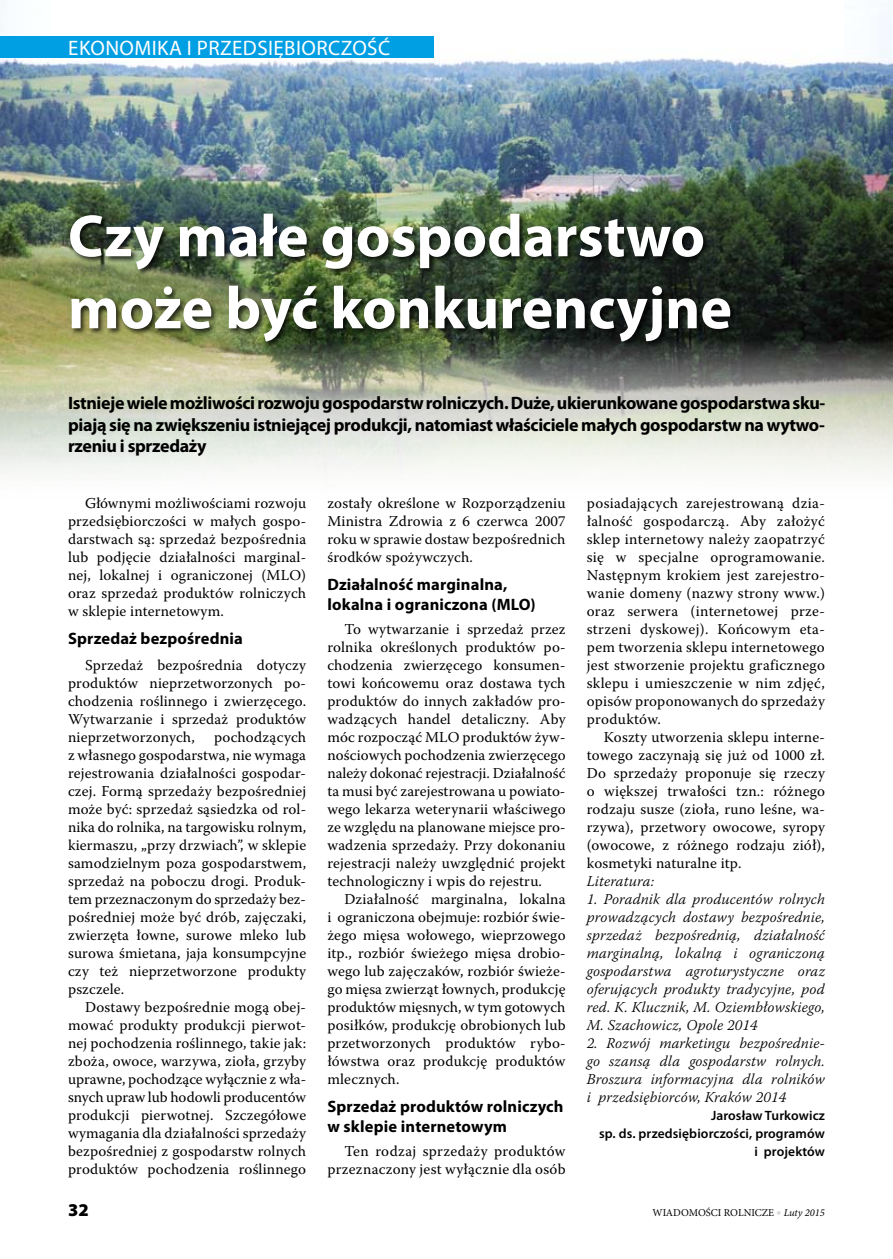
<style>
.page{position:relative;width:893px;height:1259px;background:#fff}
.page>*{position:absolute;margin:0;border:0;box-sizing:border-box;transform-origin:0 0}
.t1{font:700 60px/72px "Myriad Pro";color:#fff}
.t2{font:21px "Myriad Pro";letter-spacing:.02em;color:#fff}
.t3{font:700 18px/21.6px "Myriad Pro";letter-spacing:-.02em;color:#000;text-align:justify}
.t4{font:900 18px "Myriad Pro";color:#000}
.t5{font:700 16.5px/19.8px "Myriad Pro";letter-spacing:.01em;color:#000}
.t6{font:15px/18px "Warnock Pro";letter-spacing:.01em;color:#000;text-align:justify}
.t7{font:italic 300 15px/18px "Warnock Pro";letter-spacing:.01em;color:#000;text-align:justify}
.t8{font:600 13.5px/18px "Myriad Pro";letter-spacing:.01em;color:#000;text-align:right}
.t9{font:10.5px "Minion Pro";color:#000}
.s1{color:#d9dada}
.s2{font-style:italic}
</style>
<div class="page">
<img style="left:0;top:23px;width:893px;height:450px">
<div style="left:0;top:36px;width:434px;height:21px;background:#009ee3"></div>
<div style="left:69px;top:212px;width:782px;height:160px;background:#000;opacity:.75"></div>
<h2 class="t2" style="left:68px;top:35px;width:323px">EKONOMIKA I PRZEDSIĘBIORCZOŚĆ</h2>
<h1 class="t1" style="left:68px;top:198px;width:665px">Czy małe gospodarstwo może być konkurencyjne</h1>
<p class="t3" style="left:68px;top:391px;width:759px">Istnieje wiele możliwości rozwoju gospodarstw rolniczych. Duże, ukierunkowane gospodarstwa sku&shy;piają się na zwiększeniu istniejącej produkcji, natomiast właściciele małych gospodarstw na wytwo&shy;rzeniu i sprzedaży</p>
<p class="t6" style="left:68px;top:493px;width:240px;text-indent:17px">Głównymi możliwościami rozwoju przedsiębiorczości w małych gospo&shy;darstwach są: sprzedaż bezpośrednia lub podjęcie działalności marginal&shy;nej, lokalnej i ograniczonej (MLO) oraz sprzedaż produktów rolniczych w sklepie internetowym.</p>
<p class="t5" style="left:68px;top:628px;width:176px">Sprzedaż bezpośrednia</p>
<p class="t6" style="left:68px;top:655px;width:240px;text-indent:17px">Sprzedaż bezpośrednia dotyczy produktów nieprzetworzonych po&shy;chodzenia roślinnego i zwierzęcego.<br>Wytwarzanie i sprzedaż produktów nieprzetworzonych,</p>
<p class="t6" style="left:68px;top:727px;width:240px;text-indent:146px">pochodzących z własnego gospodarstwa, nie wymaga rejestrowania działalności gospodar&shy;czej. Formą sprzedaży bezpośredniej może być: sprzedaż sąsiedzka od rol&shy;nika do rolnika, na targowisku rolnym, kiermaszu, „przy drzwiach”, w sklepie samodzielnym poza gospodarstwem, sprzedaż na poboczu drogi. Produk&shy;tem przeznaczonym do sprzedaży bez&shy;pośredniej może być drób, zajęczaki, zwierzęta łowne, surowe mleko lub surowa śmietana, jaja konsumpcyjne czy też nieprzetworzone produkty pszczele.</p>
<p class="t6" style="left:68px;top:997px;width:240px;text-indent:17px">Dostawy bezpośrednie mogą obej&shy;mować produkty produkcji pierwot&shy;nej pochodzenia roślinnego, takie jak: zboża, owoce, warzywa, zioła, grzyby uprawne, pochodzące wyłącznie z wła&shy;snych upraw lub hodowli producentów produkcji pierwotnej. Szczegółowe wymagania dla działalności sprzedaży bezpośredniej z gospodarstw rolnych produktów pochodzenia roślinnego</p>
<p class="t6" style="left:327px;top:493px;width:240px">zostały określone w Rozporządzeniu Ministra Zdrowia z 6 czerwca 2007 roku w sprawie dostaw bezpośrednich środków spożywczych.</p>
<p class="t5" style="left:327px;top:574px;width:210px">Działalność marginalna, lokalna i ograniczona (MLO)</p>
<p class="t6" style="left:327px;top:619px;width:240px;text-indent:17px">To wytwarzanie i sprzedaż przez rolnika określonych produktów po&shy;chodzenia zwierzęcego konsumen&shy;towi końcowemu oraz dostawa tych produktów do innych zakładów pro&shy;wadzących handel detaliczny. Aby móc rozpocząć MLO produktów żyw&shy;nościowych pochodzenia zwierzęcego należy dokonać rejestracji. Działalność ta musi być zarejestrowana u powiato&shy;wego lekarza weterynarii właściwego ze względu na planowane miejsce pro&shy;wadzenia sprzedaży. Przy dokonaniu rejestracji należy uwzględnić projekt technologiczny i wpis do rejestru.</p>
<p class="t6" style="left:327px;top:889px;width:240px;text-indent:17px">Działalność marginalna, lokalna i ograniczona obejmuje: rozbiór świe&shy;żego mięsa wołowego, wieprzowego itp., rozbiór świeżego mięsa drobio&shy;wego lub zajęczaków, rozbiór świeże&shy;go mięsa zwierząt łownych, produkcję produktów mięsnych, w tym gotowych posiłków, produkcję obrobionych lub przetworzonych produktów rybo&shy;łówstwa oraz produkcję produktów mlecznych.</p>
<p class="t5" style="left:327px;top:1096px;width:238px">Sprzedaż produktów rolniczych w sklepie internetowym</p>
<p class="t6" style="left:327px;top:1141px;width:240px;text-align:right">Ten rodzaj sprzedaży produktów przeznaczony jest wyłącznie dla osób</p>
<p class="t6" style="left:587px;top:493px;width:240px">posiadających zarejestrowaną dzia&shy;łalność gospodarczą. Aby założyć sklep internetowy należy zaopatrzyć się w specjalne oprogramowanie.<br>Następnym krokiem jest zarejestro&shy;wanie domeny (nazwy strony www.) oraz serwera (internetowej prze&shy;strzeni dyskowej). Końcowym eta&shy;pem tworzenia sklepu internetowego jest stworzenie projektu graficznego sklepu i umieszczenie w nim zdjęć, opisów proponowanych do sprzedaży produktów.</p>
<p class="t6" style="left:587px;top:727px;width:240px;text-indent:17px">Koszty utworzenia sklepu interne&shy;towego zaczynają się już od 1000 zł.<br>Do sprzedaży proponuje się rzeczy o większej trwałości tzn.: różnego rodzaju susze (zioła, runo leśne, wa&shy;rzywa), przetwory owocowe, syropy (owocowe, z różnego rodzaju ziół), kosmetyki naturalne itp.</p>
<p class="t7" style="left:587px;top:871px;width:69px">Literatura:</p>
<p class="t7" style="left:587px;top:889px;width:240px">1. Poradnik dla producentów rolnych prowadzących dostawy bezpośrednie, sprzedaż bezpośrednią, działalność marginalną, lokalną i ograniczoną gospodarstwa agroturystyczne oraz oferujących produkty tradycyjne, pod red. K. Klucznik, M. Oziembłowskiego, M. Szachowicz, Opole 2014</p>
<p class="t7" style="left:587px;top:1033px;width:240px">2. Rozwój marketingu bezpośrednie&shy;go szansą dla gospodarstw rolnych.<br>Broszura informacyjna dla rolników i przedsiębiorców, Kraków 2014</p>
<p class="t8" style="left:599px;top:1106px;width:227px">Jarosław Turkowicz<br>sp. ds. przedsiębiorczości, programów i projektów</p>
<p class="t4" style="left:68px;top:1200px;width:22px">32</p>
<p class="t9" style="left:653px;top:1206px;width:174px">WIADOMOŚCI ROLNICZE <span class="s1">•</span> <span class="s2">Luty 2015</span></p>
</div>
